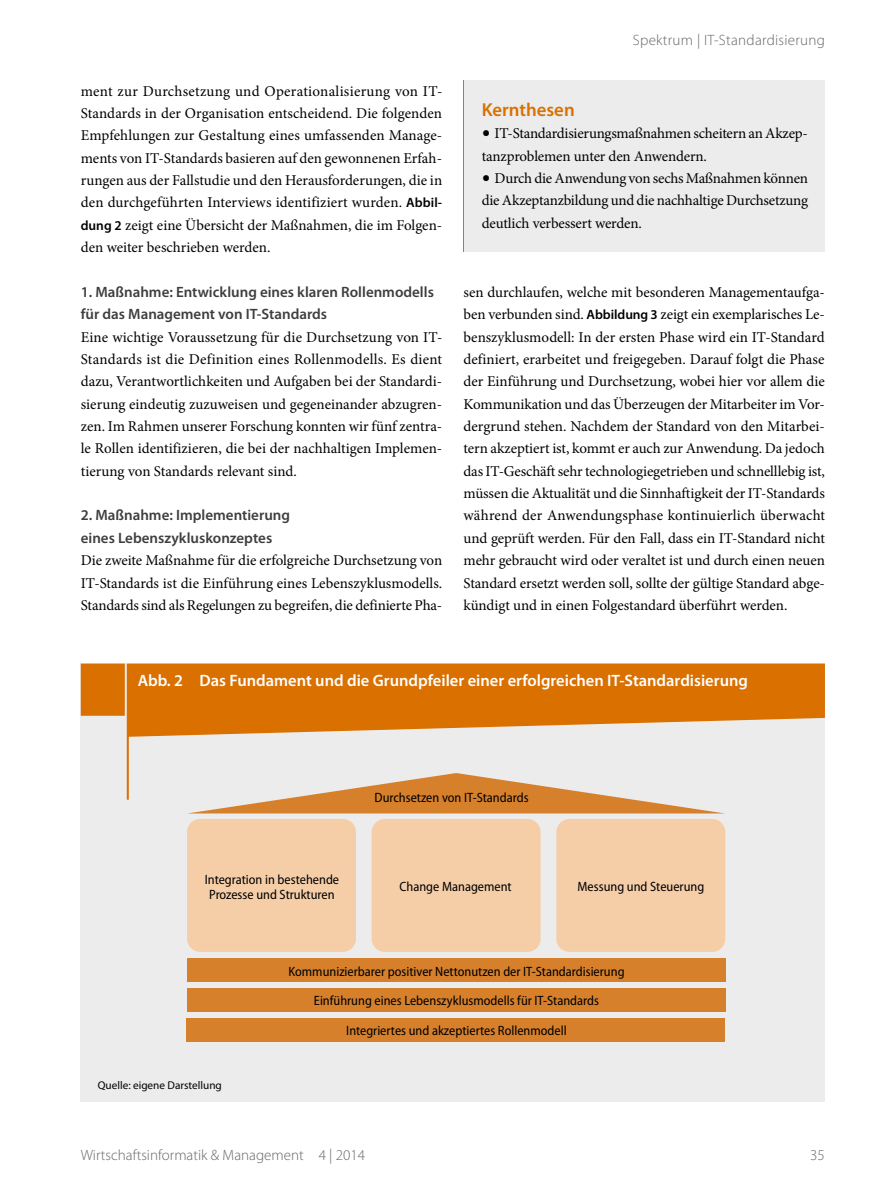
<style>
.page{position:relative;width:893px;height:1187px;background:#fff}
.page>*{position:absolute;margin:0;border:0;box-sizing:border-box;transform-origin:0 0}
.t1{font:600 18.75px "Myriad Pro";color:#d97000}
.t2{font:600 16.5px "Myriad Pro";color:#fff}
.t3{font:15px/22.4px "Minion Pro";letter-spacing:-.01em;color:#000;text-align:justify}
.t4{font:600 15px/22.4px "Myriad Pro";color:#3e3e3d}
.t5{font:300 15px "Myriad Pro";color:#676767}
.t6{font:300 15px "Myriad Pro";letter-spacing:.02em;color:#676767}
.t7{font:semi-condensed 13.5px/15px "Myriad Pro";color:#000;text-align:center}
.t8{font:11.25px "Myriad Pro";color:#000}
.s1{font-family:"Myriad Pro";font-weight:600;font-size:13.5px}
.s2{font-size:22.5px}
</style>
<div class="page">
<div style="left:81px;top:663px;width:744px;height:438px;background:#ececec"></div>
<svg style="left:81px;top:663px;width:744px;height:136px;fill:#d97000"></svg>
<div style="left:187px;top:818px;width:169px;height:133px;background:#f5cea8;border-radius:13px"></div>
<div style="left:372px;top:818px;width:169px;height:133px;background:#f5cea8;border-radius:13px"></div>
<div style="left:556px;top:818px;width:169px;height:133px;background:#f5cea8;border-radius:13px"></div>
<svg style="left:187px;top:773px;width:538px;height:40px"></svg>
<div style="left:187px;top:987px;width:538px;height:24px;background:#d6802c"></div>
<div style="left:186px;top:1017px;width:539px;height:24px;background:#d6802c"></div>
<div style="left:187px;top:958px;width:538px;height:23px;background:#d6802c"></div>
<div style="left:463px;top:81px;width:362px;height:171px;background:#ececec"></div>
<hr style="left:463px;top:81px;width:1px;height:171px;background:#d97000">
<p class="t3" style="left:81px;top:80px;width:363px">ment zur Durchsetzung und Operationalisierung von IT-Standards in der Organisation entscheidend. Die folgenden Empfehlungen zur Gestaltung eines umfassenden Manage&shy;ments von IT-Standards basieren auf den gewonnenen Erfah&shy;rungen aus der Fallstudie und den Herausforderungen, die in den durchgeführten Interviews identifiziert wurden. <span class="s1">Abbil&shy;dung 2</span> zeigt eine Übersicht der Maßnahmen, die im Folgen&shy;den weiter beschrieben werden.</p>
<p class="t4" style="left:81px;top:280px;width:355px">1. Maßnahme: Entwicklung eines klaren Rollenmodells für das Management von IT-Standards</p>
<p class="t3" style="left:81px;top:325px;width:363px">Eine wichtige Voraussetzung für die Durchsetzung von IT-Standards ist die Definition eines Rollenmodells. Es dient dazu, Verantwortlichkeiten und Aufgaben bei der Standardi&shy;sierung eindeutig zuzuweisen und gegeneinander abzugren&shy;zen. Im Rahmen unserer Forschung konnten wir fünf zentra&shy;le Rollen identifizieren, die bei der nachhaltigen Implemen&shy;tierung von Standards relevant sind.</p>
<p class="t4" style="left:81px;top:504px;width:211px">2. Maßnahme: Implementierung eines Lebenszykluskonzeptes</p>
<p class="t3" style="left:81px;top:549px;width:363px">Die zweite Maßnahme für die erfolgreiche Durchsetzung von IT-Standards ist die Einführung eines Lebenszyklusmodells.<br>Standards sind als Regelungen zu begreifen, die definierte Pha-</p>
<p class="t6" style="left:633px;top:32px;width:194px">Spektrum | IT-Standardisierung</p>
<p class="t1" style="left:482px;top:98px;width:94px">Kernthesen</p>
<p class="t3" style="left:482px;top:122px;width:328px"><span class="s2">•</span> IT-Standardisierungsmaßnahmen scheitern an Akzep&shy;tanzproblemen unter den Anwendern.</p>
<p class="t3" style="left:482px;top:167px;width:328px"><span class="s2">•</span> Durch die Anwendung von sechs Maßnahmen können die Akzeptanzbildung und die nachhaltige Durchsetzung deutlich verbessert werden.</p>
<p class="t3" style="left:463px;top:281px;width:363px">sen durchlaufen, welche mit besonderen Managementaufga&shy;ben verbunden sind. <span class="s1">Abbildung 3</span> zeigt ein exemplarisches Le&shy;benszyklusmodell: In der ersten Phase wird ein IT-Standard definiert, erarbeitet und freigegeben. Darauf folgt die Phase der Einführung und Durchsetzung, wobei hier vor allem die Kommunikation und das Überzeugen der Mitarbeiter im Vor&shy;dergrund stehen. Nachdem der Standard von den Mitarbei&shy;tern akzeptiert ist, kommt er auch zur Anwendung. Da jedoch das IT-Geschäft sehr technologiegetrieben und schnelllebig ist, müssen die Aktualität und die Sinnhaftigkeit der IT-Standards während der Anwendungsphase kontinuierlich überwacht und geprüft werden. Für den Fall, dass ein IT-Standard nicht mehr gebraucht wird oder veraltet ist und durch einen neuen Standard ersetzt werden soll, sollte der gültige Standard abge&shy;kündigt und in einen Folgestandard überführt werden.</p>
<p class="t2" style="left:138px;top:669px;width:612px">Abb. 2 Das Fundament und die Grundpfeiler einer erfolgreichen IT-Standardisierung</p>
<p class="t7" style="left:375px;top:790px;width:156px">Durchsetzen von IT-Standards</p>
<p class="t7" style="left:205px;top:871px;width:136px">Integration in bestehende<br>Prozesse und Strukturen</p>
<p class="t7" style="left:399px;top:879px;width:114px">Change Management</p>
<p class="t7" style="left:578px;top:879px;width:128px">Messung und Steuerung</p>
<p class="t8" style="left:98px;top:1078px;width:126px">Quelle: eigene Darstellung</p>
<p class="t7" style="left:288px;top:956px;width:338px;line-height:29.1px">Kommunizierbarer positiver Nettonutzen der IT-Standardisierung<br>Einführung eines Lebenszyklusmodells für IT-Standards</p>
<p class="t7" style="left:346px;top:1022px;width:222px">Integriertes und akzeptiertes Rollenmodell</p>
<p class="t5" style="left:81px;top:1146px;width:286px">Wirtschaftsinformatik &amp; Management 4 | 2014</p>
<p class="t5" style="left:810px;top:1146px;width:16px">35</p>
</div>
